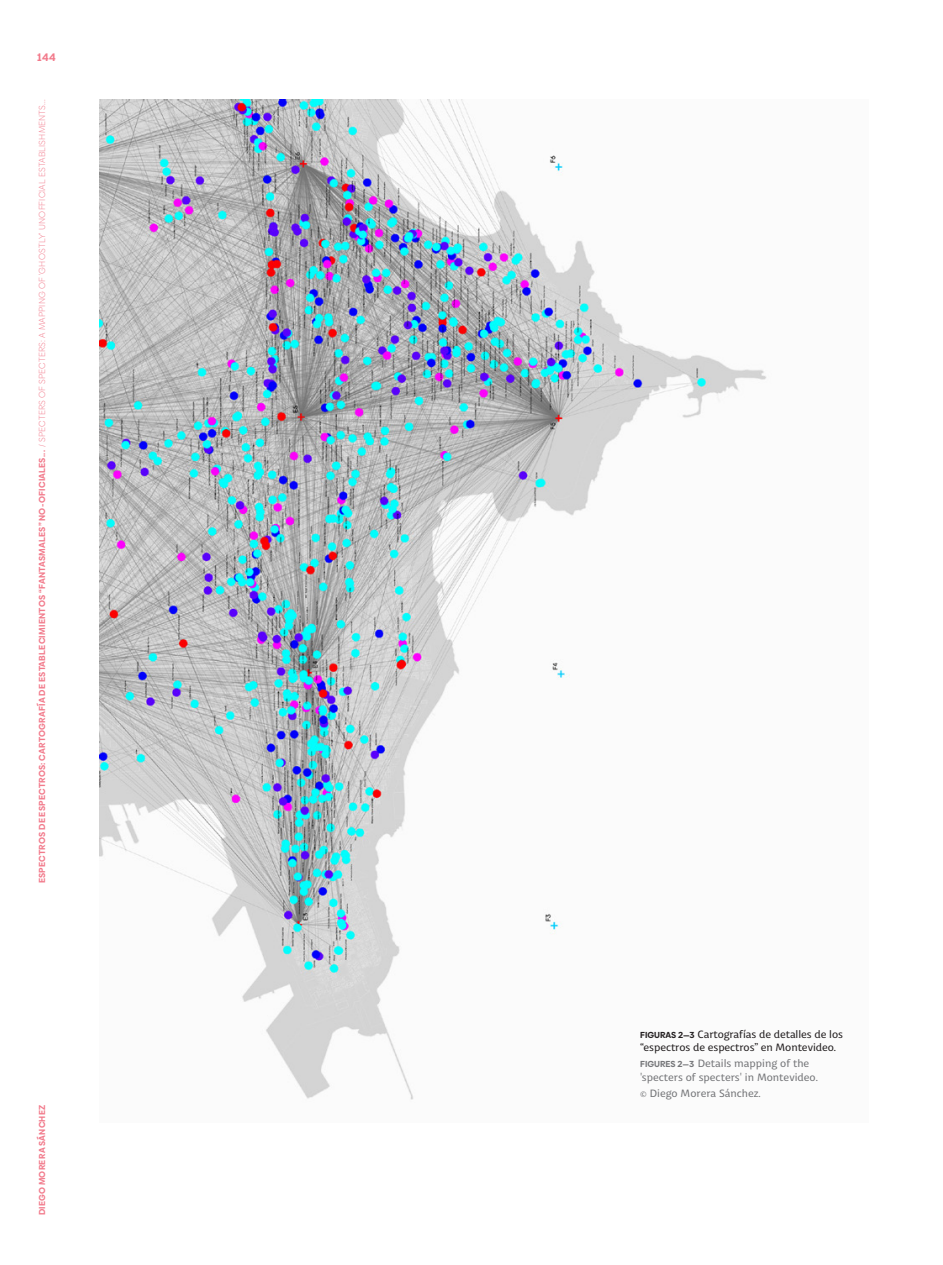
<style>
.page{position:relative;width:943px;height:1265px;background:#fff}
.page>*{position:absolute;margin:0;border:0;box-sizing:border-box;transform-origin:0 0}
.t1{font:10.85px/13.1px "Trust Sans";color:#757679}
.t2{font:10.85px/13.1px "Trust Sans";letter-spacing:-.005em;color:#231f20}
.t3{font:700 10.85px "Biennale";color:#f27a8b}
.t4{font:700 8.92px "Biennale";letter-spacing:.025em;color:#f27a8b}
.t5{font:700 8.75px "Biennale";letter-spacing:.03em;color:#f27a8b}
.s1{font-weight:300}
.s2{font-family:"Biennale";font-weight:700;font-size:8.75px}
</style>
<div class="page">
<img style="left:99px;top:99px;width:668px;height:1001px">
<p class="t3" style="left:37px;top:50px;width:20px">144</p>
<p class="t4" style="left:36px;top:883px;width:786px;rotate:-90deg">ESPECTROS DE ESPECTROS: CARTOGRAFÍA DE ESTABLECIMIENTOS “FANTASMALES” NO-OFICIALES... <span class="s1">/ SPECTERS OF SPECTERS: A MAPPING OF 'GHOSTLY' UNOFFICIAL ESTABLISHMENTS...</span></p>
<p class="t5" style="left:36px;top:1215px;width:112px;rotate:-90deg">DIEGO MORERA SÁNCHEZ</p>
<p class="t2" style="left:640px;top:1027px;width:204px"><span class="s2">FIGURAS 2—3</span> Cartografías de detalles de los “espectros de espectros” en Montevideo.</p>
<p class="t1" style="left:640px;top:1056px;width:179px"><span class="s2">FIGURES 2—3</span> Details mapping of the 'specters of specters' in Montevideo.</p>
<p class="t1" style="left:640px;top:1086px;width:122px">© Diego Morera Sánchez.</p>
</div>
